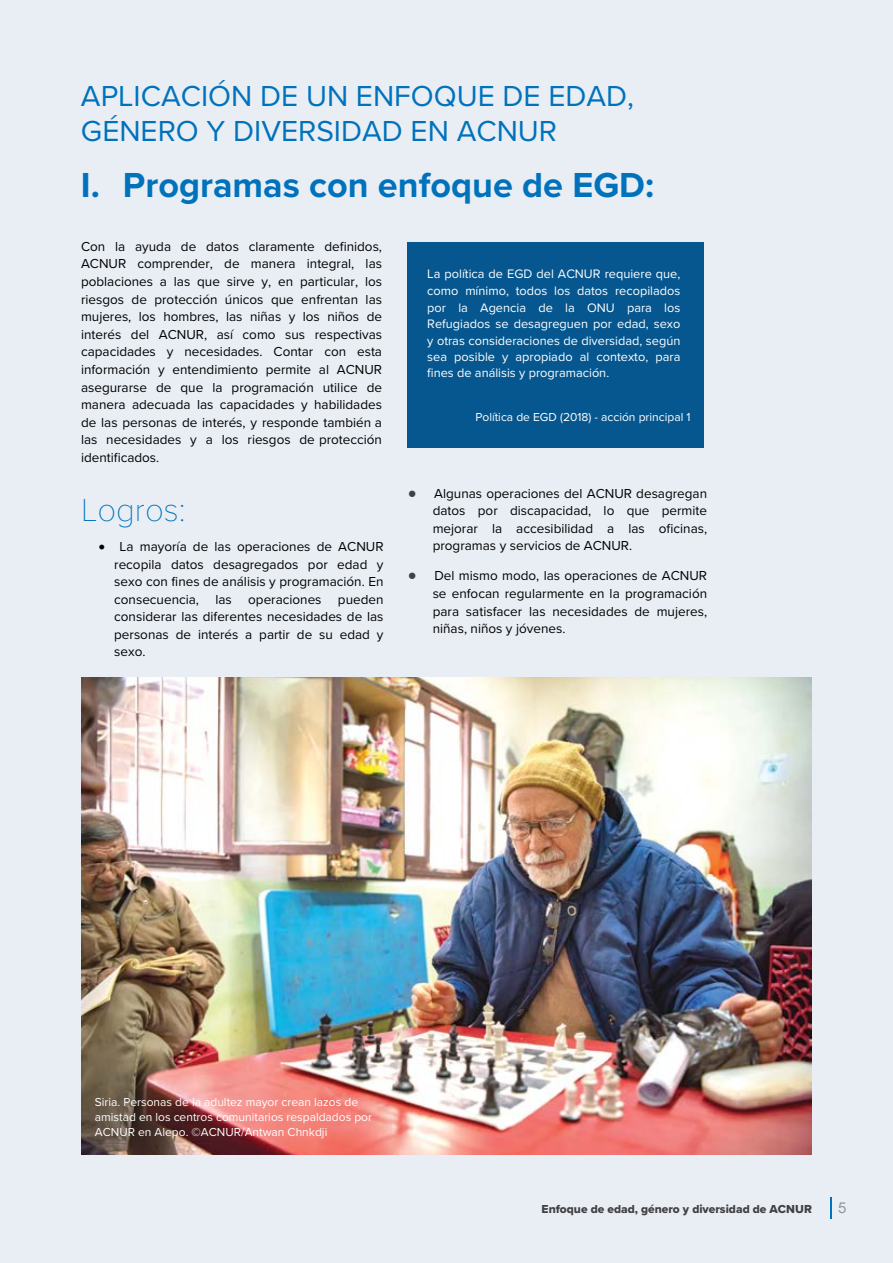
<style>
.page{position:relative;width:893px;height:1263px;background:#e9eef5}
.page>*{position:absolute;margin:0;border:0;box-sizing:border-box;transform-origin:0 0}
.t1{font:700 36px "Proxima Nova";color:#0072bc}
.t2{font:100 33px "Proxima Nova T";color:#0072bc}
.t3{font:30px/34.5px "Proxima Nova";color:#0072bc}
.t4{font:15px "Arial";color:#939598}
.t5{font:13.5px/17.5px "Proxima Nova";color:#000;text-align:justify}
.t6{font:12.75px/16.5px "Proxima Nova";color:#fff;text-align:justify}
.t7{font:12px/15px "Proxima Nova";color:#fff}
.t8{font:12px "Proxima Nova Extrabld";color:#414042}
.s1{font-family:"Arial";font-weight:700;font-size:14.85px;color:#414042}
</style>
<div class="page">
<svg style="left:830px;top:1197px;width:1px;height:21px"></svg>
<div style="left:407px;top:243px;width:296px;height:205px;background:#06578f"></div>
<img style="left:81px;top:677px;width:731px;height:478px">
<h3 class="t3" style="left:81px;top:78px;width:555px">APLICACIÓN DE UN ENFOQUE DE EDAD,<br>GÉNERO Y DIVERSIDAD EN ACNUR</h3>
<h1 class="t1" style="left:81px;top:158px;width:575px">I. Programas con enfoque de EGD:</h1>
<p class="t5" style="left:81px;top:237px;width:303px">Con la ayuda de datos claramente definidos, ACNUR comprender, de manera integral, las poblaciones a las que sirve y, en particular, los riesgos de protección únicos que enfrentan las mujeres, los hombres, las niñas y los niños de interés del ACNUR, así como sus respectivas capacidades y necesidades. Contar con esta información y entendimiento permite al ACNUR asegurarse de que la programación utilice de manera adecuada las capacidades y habilidades de las personas de interés, y responde también a las necesidades y a los riesgos de protección identificados.</p>
<h2 class="t2" style="left:81px;top:486px;width:106px">Logros:</h2>
<p class="t5" style="left:114px;top:537px;width:271px;text-indent:-15px">• La mayoría de las operaciones de ACNUR recopila datos desagregados por edad y sexo con fines de análisis y programación. En consecuencia, las operaciones pueden considerar las diferentes necesidades de las personas de interés a partir de su edad y sexo.</p>
<p class="t6" style="left:427px;top:265px;width:255px">La política de EGD del ACNUR requiere que, como mínimo, todos los datos recopilados por la Agencia de la ONU para los Refugiados se desagreguen por edad, sexo y otras consideraciones de diversidad, según sea posible y apropiado al contexto, para fines de análisis y programación.</p>
<p class="t7" style="left:475px;top:409px;width:217px">Política de EGD (2018) - acción principal 1</p>
<p class="t5" style="left:433px;top:484px;width:276px;text-indent:-25px"><span class="s1">●</span> Algunas operaciones del ACNUR desagregan datos por discapacidad, lo que permite mejorar la accesibilidad a las oficinas, programas y servicios de ACNUR.</p>
<p class="t5" style="left:433px;top:567px;width:276px;text-indent:-25px"><span class="s1">●</span> Del mismo modo, las operaciones de ACNUR se enfocan regularmente en la programación para satisfacer las necesidades de mujeres, niñas, niños y jóvenes.</p>
<p class="t7" style="left:95px;top:1094px;width:279px">Siria. Personas de la adultez mayor crean lazos de amistad en los centros comunitarios respaldados por<br>ACNUR en Alepo. ©ACNUR/Antwan Chnkdji</p>
<p class="t8" style="left:542px;top:1200px;width:272px">Enfoque de edad, género y diversidad de ACNUR</p>
<p class="t4" style="left:838px;top:1197px;width:10px">5</p>
</div>
